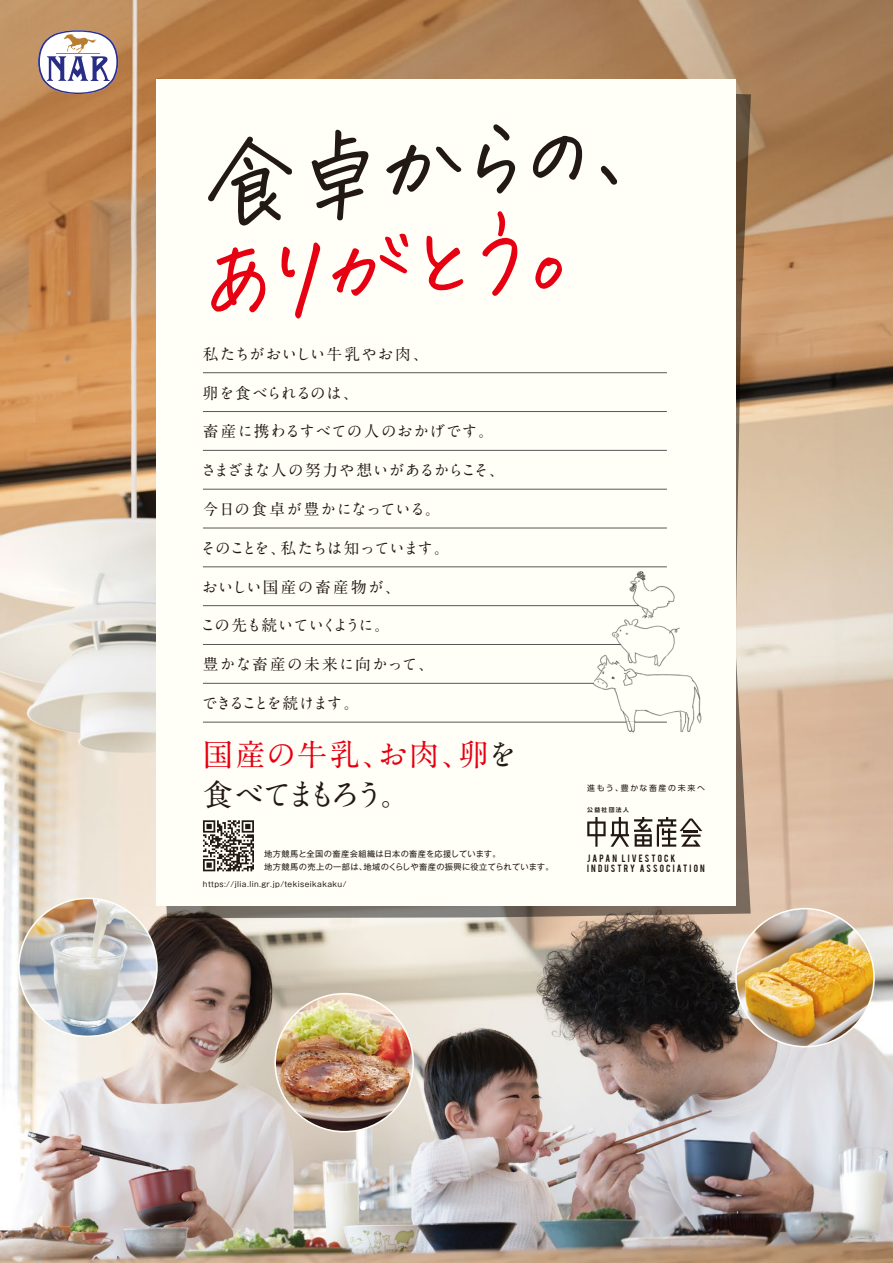
<style>
.page{position:relative;width:893px;height:1263px;background:#fff}
.page>*{position:absolute;margin:0;border:0;box-sizing:border-box;transform-origin:0 0}
.t1{font:95.25px "hanatotyoutyo";color:#221815}
.t2{font:95.25px "hanatotyoutyo";color:#e60012}
.t3{font:700 30.45px/39.2px "A1 Mincho Std";letter-spacing:-.025em;color:#e60012}
.t4{font:700 15.6px "A1 Mincho Std";letter-spacing:-.03em;color:#221815}
.t5{font:700 15.6px "A1 Mincho Std";letter-spacing:.035em;color:#221815}
.t6{font:700 15.6px "A1 Mincho Std";letter-spacing:-.07em;color:#221815}
.t7{font:700 15.6px "A1 Mincho Std";letter-spacing:.01em;color:#221815}
.t8{font:700 15.6px "A1 Mincho Std";letter-spacing:.045em;color:#221815}
.t9{font:700 15.6px "A1 Mincho Std";letter-spacing:.065em;color:#221815}
.t10{font:700 15.6px "A1 Mincho Std";letter-spacing:-.065em;color:#221815}
.t11{font:700 15.6px "A1 Mincho Std";letter-spacing:.09em;color:#221815}
.t12{font:700 15.6px "A1 Mincho Std";letter-spacing:-.12em;color:#221815}
.t13{font:700 15.6px "A1 Mincho Std";letter-spacing:-.01em;color:#221815}
.t14{font:8.25px/13px "Gothic MB101 Pro";letter-spacing:.04em;color:#221815}
.t15{font:8.25px/10.4px "Bebas";letter-spacing:.255em;color:#221815}
.t16{font:7.95px "UD Shin Go Pro";letter-spacing:.205em;color:#221815}
.t17{font:7.5px "Gothic MB101 Pro";letter-spacing:.05em;color:#221815}
.t18{font:700 5.85px "UD Shin Go Pro De";letter-spacing:.225em;color:#221815}
.s1{color:#221815}
</style>
<div class="page">
<img style="left:0;top:0;width:893px;height:1263px">
<img style="left:19px;top:898px;width:138px;height:138px;border-radius:69px">
<svg style="left:157px;top:79px;width:594px;height:839px"></svg>
<div style="left:157px;top:79px;width:579px;height:826px;background:#fffef7"></div>
<hr style="left:203px;top:372px;width:464px;height:1px;background:#595757">
<hr style="left:203px;top:411px;width:464px;height:1px;background:#595757">
<hr style="left:203px;top:450px;width:464px;height:1px;background:#595757">
<hr style="left:203px;top:489px;width:464px;height:1px;background:#595757">
<hr style="left:203px;top:528px;width:464px;height:1px;background:#595757">
<hr style="left:203px;top:567px;width:464px;height:1px;background:#595757">
<hr style="left:203px;top:605px;width:436px;height:1px;background:#595757">
<hr style="left:203px;top:644px;width:418px;height:1px;background:#595757">
<hr style="left:203px;top:683px;width:390px;height:1px;background:#595757">
<hr style="left:203px;top:722px;width:464px;height:1px;background:#595757">
<img style="left:587px;top:566px;width:115px;height:167px">
<svg style="left:587px;top:817px;width:115px;height:30px"></svg>
<img style="left:275px;top:994px;width:138px;height:138px;border-radius:68px">
<img style="left:736px;top:909px;width:138px;height:138px;border-radius:69px">
<svg style="left:38px;top:30px;width:80px;height:64px"></svg>
<svg style="left:203px;top:820px;width:51px;height:51px"></svg>
<h1 class="t1" style="left:195px;top:126px;width:442px;rotate:-5deg">食卓からの、</h1>
<h1 class="t2" style="left:195px;top:221px;width:387px;rotate:-5deg">ありがとう。</h1>
<h3 class="t8" style="left:203px;top:341px;width:227px">私たちがおいしい牛乳やお肉、</h3>
<h3 class="t13" style="left:203px;top:380px;width:157px">卵を食べられるのは、</h3>
<h3 class="t5" style="left:203px;top:419px;width:293px">畜産に携わるすべての人のおかげです。</h3>
<h3 class="t4" style="left:201px;top:458px;width:305px">さまざまな人の努力や想いがあるからこそ、</h3>
<h3 class="t7" style="left:203px;top:496px;width:239px">今日の食卓が豊かになっている。</h3>
<h3 class="t6" style="left:200px;top:535px;width:251px">そのことを、私たちは知っています。</h3>
<h3 class="t11" style="left:202px;top:574px;width:200px">おいしい国産の畜産物が、</h3>
<h3 class="t10" style="left:200px;top:613px;width:191px">この先も続いていくように。</h3>
<h3 class="t9" style="left:203px;top:652px;width:233px">豊かな畜産の未来に向かって、</h3>
<h3 class="t12" style="left:202px;top:690px;width:159px">できることを続けます。</h3>
<h2 class="t3" style="left:203px;top:731px;width:316px">国産の牛乳、お肉、卵<span class="s1">を食べてまもろう。</span></h2>
<p class="t14" style="left:264px;top:846px;width:291px">地方競馬と全国の畜産会組織は日本の畜産を応援しています。<br>地方競馬の売上の一部は、地域のくらしや畜産の振興に役立てられています。</p>
<p class="t17" style="left:203px;top:878px;width:145px">https://jlia.lin.gr.jp/tekiseikakaku/</p>
<p class="t16" style="left:587px;top:782px;width:119px">進もう、豊かな畜産の未来へ</p>
<p class="t18" style="left:587px;top:805px;width:43px">公益社団法人</p>
<p class="t15" style="left:587px;top:852px;width:119px">JAPAN LIVESTOCK<br>INDUSTRY ASSOCIATION</p>
</div>
